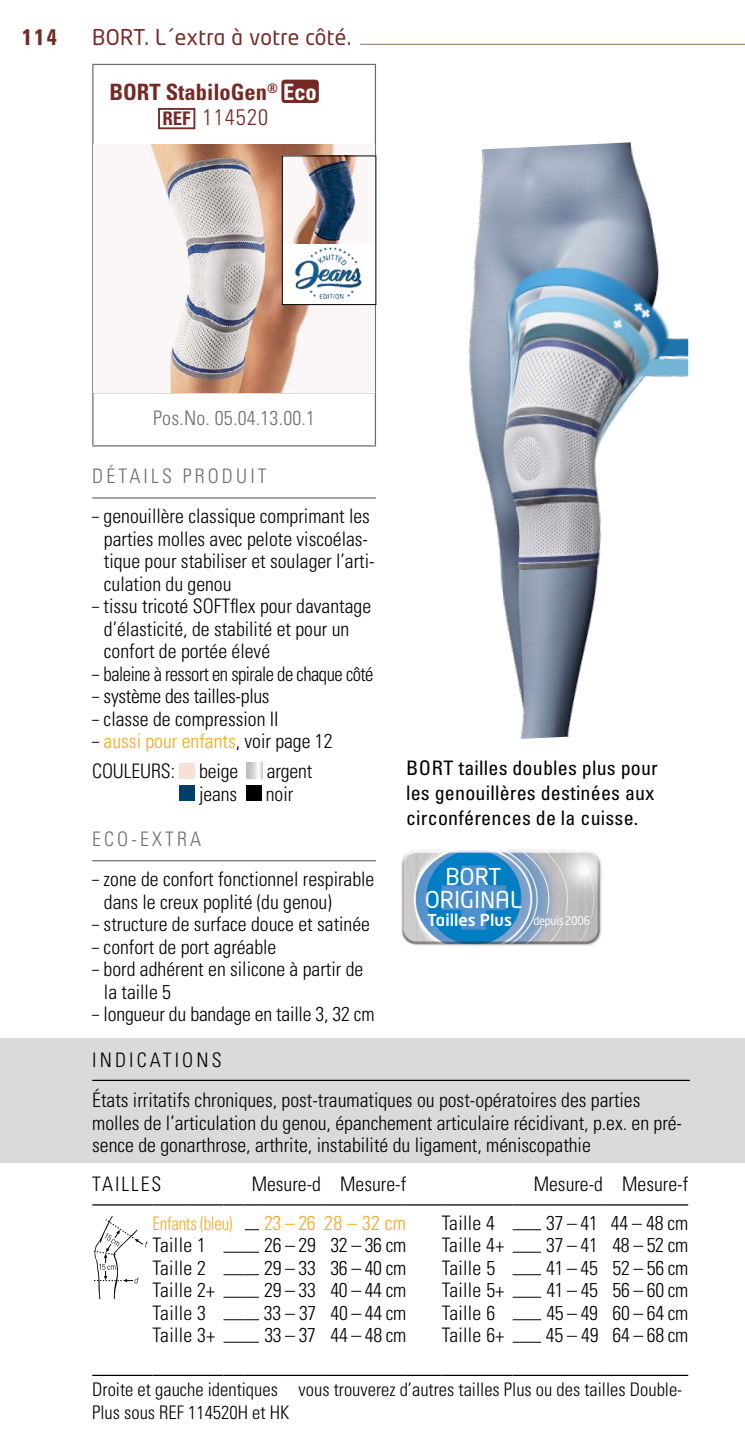
<style>
.page{position:relative;width:745px;height:1453px;background:#fff}
.page>*{position:absolute;margin:0;border:0;box-sizing:border-box;transform-origin:0 0}
.t1{font:23px/23px "Neo Tech Std";letter-spacing:-.005em;color:#fff;text-align:center}
.t2{font:700 condensed 22.5px/25px "Univers LT Std";color:#762a26;text-align:center}
.t3{font:21.5px "Neo Tech Std";letter-spacing:.01em;color:#762a26}
.t4{font:300 condensed 20px/22.5px "Univers LT Std";color:#000;scale:.7 1}
.t5{font:300 condensed 20px/40.2px "Univers LT Std";color:#000}
.t6{font:condensed 20px/25px "Univers LT Pro";letter-spacing:.01em;color:#000}
.t7{font:300 condensed 20px "Univers LT Std";letter-spacing:-.025em;color:#000;scale:.7 1}
.t8{font:300 condensed 20px "Univers LT Std";letter-spacing:.16em;color:#6e6e6e}
.t9{font:300 condensed 20px "Univers LT Std";letter-spacing:.01em;color:#6e6e6e}
.t10{font:300 condensed 20px "Univers LT Std";letter-spacing:.015em;color:#f7a71f}
.t11{font:300 condensed 20px "Univers LT Std";letter-spacing:.1em;color:#000}
.t12{font:300 condensed 18.75px/22.5px "Univers LT Std";color:#000}
.t13{font:300 condensed 18.75px "Univers LT Std";letter-spacing:-.015em;color:#f7a71f;scale:.9 1}
.t14{font:500 16.25px "Neo Tech Pro";color:#fff}
.t15{font:12px "Neo Tech Std";letter-spacing:-.015em;color:#fff;scale:.9 1}
.s1{color:#fff}
.s2{font-family:"Univers LT Pro";font-size:18.75px}
.s3{font-weight:300}
.s4{color:#f7a71f}
.s5{font-family:"Univers LT Pro";font-stretch:condensed}
</style>
<div class="page">
<div style="left:0;top:1038px;width:744px;height:124px;background:#d9dada"></div>
<svg style="left:93px;top:1216px;width:55px;height:83px"></svg>
<hr style="left:92px;top:1080px;width:597px;height:1px;background:#000">
<svg style="left:244px;top:1229px;width:15px;height:1px"></svg>
<svg style="left:512px;top:1229px;width:28px;height:1px"></svg>
<svg style="left:223px;top:1252px;width:36px;height:1px"></svg>
<svg style="left:512px;top:1252px;width:28px;height:1px"></svg>
<svg style="left:223px;top:1274px;width:36px;height:1px"></svg>
<svg style="left:512px;top:1274px;width:28px;height:1px"></svg>
<svg style="left:223px;top:1297px;width:36px;height:1px"></svg>
<svg style="left:512px;top:1297px;width:28px;height:1px"></svg>
<svg style="left:223px;top:1319px;width:36px;height:1px"></svg>
<svg style="left:512px;top:1319px;width:28px;height:1px"></svg>
<svg style="left:223px;top:1342px;width:36px;height:1px"></svg>
<svg style="left:512px;top:1342px;width:28px;height:1px"></svg>
<hr style="left:321px;top:1204px;width:85px;height:1px;background:#000">
<hr style="left:406px;top:1204px;width:35px;height:1px;background:#000">
<hr style="left:92px;top:1204px;width:60px;height:1px;background:#000">
<hr style="left:152px;top:1204px;width:36px;height:1px;background:#000">
<hr style="left:188px;top:1204px;width:35px;height:1px;background:#000">
<hr style="left:92px;top:1375px;width:60px;height:1px;background:#000">
<hr style="left:152px;top:1375px;width:36px;height:1px;background:#000">
<hr style="left:188px;top:1375px;width:35px;height:1px;background:#000">
<svg style="left:223px;top:1375px;width:36px;height:1px"></svg>
<hr style="left:259px;top:1375px;width:62px;height:1px;background:#000">
<hr style="left:321px;top:1375px;width:85px;height:1px;background:#000">
<hr style="left:406px;top:1375px;width:35px;height:1px;background:#000">
<hr style="left:441px;top:1375px;width:71px;height:1px;background:#000">
<svg style="left:512px;top:1375px;width:28px;height:1px"></svg>
<hr style="left:540px;top:1375px;width:62px;height:1px;background:#000">
<hr style="left:602px;top:1375px;width:85px;height:1px;background:#000">
<hr style="left:602px;top:1204px;width:85px;height:1px;background:#000">
<hr style="left:441px;top:1204px;width:71px;height:1px;background:#000">
<hr style="left:540px;top:1204px;width:62px;height:1px;background:#000">
<hr style="left:259px;top:1204px;width:62px;height:1px;background:#000">
<svg style="left:223px;top:1204px;width:36px;height:1px"></svg>
<svg style="left:512px;top:1204px;width:28px;height:1px"></svg>
<div style="left:281px;top:80px;width:37px;height:23px;background:#762a26;border-radius:4px"></div>
<hr style="left:92px;top:65px;width:1px;height:80px;background:#6e6e6e">
<hr style="left:374px;top:65px;width:2px;height:80px;background:#6e6e6e">
<hr style="left:92px;top:64px;width:284px;height:1px;background:#6e6e6e">
<hr style="left:92px;top:145px;width:1px;height:248px;background:#6e6e6e">
<hr style="left:374px;top:145px;width:2px;height:248px;background:#6e6e6e">
<hr style="left:93px;top:144px;width:281px;height:1px;background:#6e6e6e">
<hr style="left:92px;top:393px;width:1px;height:52px;background:#6e6e6e">
<hr style="left:374px;top:393px;width:2px;height:52px;background:#6e6e6e">
<hr style="left:93px;top:392px;width:281px;height:1px;background:#6e6e6e">
<hr style="left:92px;top:445px;width:284px;height:1px;background:#6e6e6e">
<div style="left:158px;top:108px;width:37px;height:21px;border:2px solid #762a26"></div>
<img style="left:141px;top:145px;width:233px;height:247px">
<div style="left:282px;top:243px;width:94px;height:62px;background:#fff"></div>
<img style="left:293px;top:243px;width:69px;height:56px">
<img style="left:284px;top:158px;width:90px;height:85px">
<div style="left:282px;top:156px;width:94px;height:149px;border:1px solid #000"></div>
<hr style="left:92px;top:497px;width:284px;height:2px;background:#6e6e6e">
<hr style="left:92px;top:860px;width:284px;height:1px;background:#6e6e6e">
<div style="left:179px;top:763px;width:16px;height:15px;background:#f7e1d6"></div>
<svg style="left:247px;top:763px;width:15px;height:15px"></svg>
<div style="left:179px;top:785px;width:16px;height:16px;background:#003f6a"></div>
<div style="left:245px;top:785px;width:16px;height:16px;background:#000"></div>
<img style="left:401px;top:849px;width:201px;height:97px">
<hr style="left:360px;top:44px;width:384px;height:1px;background:#947051">
<img style="left:468px;top:142px;width:219px;height:597px">
<p class="t2" style="left:22px;top:24px;width:36px">114</p>
<p class="t3" style="left:92px;top:24px;width:260px">BORT. L´extra à votre côté.</p>
<p class="t2" style="left:109px;top:80px;width:209px">BORT StabiloGen<sup>®</sup> <span class="s1">Eco<br></span><span class="s2">REF</span> <span class="s3">114520</span></p>
<p class="t9" style="left:153px;top:406px;width:163px">Pos.No. 05.04.13.00.1</p>
<p class="t8" style="left:92px;top:464px;width:176px">DÉTAILS PRODUIT</p>
<p class="t4" style="left:104px;top:505px;width:388px;text-indent:-12px">– genouillère classique comprimant les parties molles avec pelote viscoélas&shy;tique pour stabiliser et soulager l’arti&shy;culation du genou</p>
<p class="t4" style="left:104px;top:595px;width:383px;text-indent:-12px">– tissu tricoté SOFTflex pour davantage d’élasticité, de stabilité et pour un confort de portée élevé</p>
<p class="t7" style="left:92px;top:662px;width:403px">– baleine à ressort en spirale de chaque côté</p>
<p class="t4" style="left:92px;top:685px;width:255px">– système des tailles-plus</p>
<p class="t4" style="left:92px;top:708px;width:268px">– classe de compression II</p>
<p class="t4" style="left:92px;top:726px;width:344px;line-height:30px">– <span class="s4">aussi pour enfants</span>, voir page 12<br>COULEURS: beige</p>
<p class="t5" style="left:266px;top:751px;width:47px">argent</p>
<p class="t5" style="left:199px;top:774px;width:40px">jeans</p>
<p class="t5" style="left:265px;top:774px;width:29px">noir</p>
<p class="t8" style="left:92px;top:827px;width:110px">ECO-EXTRA</p>
<p class="t4" style="left:104px;top:868px;width:387px;text-indent:-12px">– zone de confort fonctionnel respirable dans le creux poplité (du genou)</p>
<p class="t4" style="left:92px;top:913px;width:398px">– structure de surface douce et satinée</p>
<p class="t4" style="left:92px;top:935px;width:264px">– confort de port agréable</p>
<p class="t4" style="left:104px;top:958px;width:372px;text-indent:-12px">– bord adhérent en silicone à partir de la taille 5</p>
<p class="t4" style="left:92px;top:1003px;width:405px">– longueur du bandage en taille 3, 32 cm</p>
<p class="t6" style="left:406px;top:754px;width:253px">BORT tailles doubles plus pour les genouillères destinées aux circonférences de la cuisse.</p>
<p class="t1" style="left:424px;top:864px;width:98px">BORT<br>ORIGI<span class="s5">N</span>AL</p>
<p class="t14" style="left:427px;top:909px;width:86px">Tailles Plus</p>
<p class="t15" style="left:533px;top:913px;width:64px">depuis2006</p>
<p class="t5" style="left:92px;top:1040px;width:549px">INDICATIONS<br>États irritatifs chroniques, post-traumatiques ou post-opératoires des parties</p>
<p class="t5" style="left:92px;top:1111px;width:591px;line-height:22.5px">molles de l’articulation du genou, épanchement articulaire récidivant, p.ex. en pré&shy;sence de gonarthrose, arthrite, instabilité du ligament, méniscopathie</p>
<p class="t11" style="left:92px;top:1172px;width:71px">TAILLES</p>
<p class="t5" style="left:251px;top:1164px;width:156px">Mesure-d Mesure-f</p>
<p class="t5" style="left:533px;top:1164px;width:156px">Mesure-d Mesure-f</p>
<p class="t13" style="left:152px;top:1212px;width:90px">Enfants (bleu)</p>
<p class="t10" style="left:264px;top:1210px;width:143px">23 – 26 28 – 32 cm</p>
<p class="t5" style="left:441px;top:1202px;width:55px">Taille 4</p>
<p class="t5" style="left:546px;top:1202px;width:143px">37 – 41 44 – 48 cm</p>
<p class="t5" style="left:152px;top:1225px;width:55px">Taille 1</p>
<p class="t5" style="left:264px;top:1225px;width:143px">26 – 29 32 – 36 cm</p>
<p class="t5" style="left:441px;top:1225px;width:64px">Taille 4+</p>
<p class="t5" style="left:546px;top:1225px;width:143px">37 – 41 48 – 52 cm</p>
<p class="t5" style="left:152px;top:1247px;width:55px">Taille 2</p>
<p class="t5" style="left:264px;top:1247px;width:143px">29 – 33 36 – 40 cm</p>
<p class="t5" style="left:441px;top:1247px;width:55px">Taille 5</p>
<p class="t5" style="left:546px;top:1247px;width:143px">41 – 45 52 – 56 cm</p>
<p class="t5" style="left:152px;top:1270px;width:64px">Taille 2+</p>
<p class="t5" style="left:264px;top:1270px;width:143px">29 – 33 40 – 44 cm</p>
<p class="t5" style="left:441px;top:1270px;width:64px">Taille 5+</p>
<p class="t5" style="left:546px;top:1270px;width:143px">41 – 45 56 – 60 cm</p>
<p class="t5" style="left:152px;top:1292px;width:55px">Taille 3</p>
<p class="t5" style="left:263px;top:1292px;width:144px">33 – 37 40 – 44 cm</p>
<p class="t5" style="left:441px;top:1292px;width:55px">Taille 6</p>
<p class="t5" style="left:546px;top:1292px;width:143px">45 – 49 60 – 64 cm</p>
<p class="t5" style="left:152px;top:1315px;width:64px">Taille 3+</p>
<p class="t5" style="left:264px;top:1315px;width:143px">33 – 37 44 – 48 cm</p>
<p class="t5" style="left:441px;top:1315px;width:64px">Taille 6+</p>
<p class="t5" style="left:545px;top:1315px;width:144px">45 – 49 64 – 68 cm</p>
<p class="t12" style="left:92px;top:1378px;width:591px">Droite et gauche identiques vous trouverez d’autres tailles Plus ou des tailles Double-<br>Plus sous REF 114520H et HK</p>
</div>
